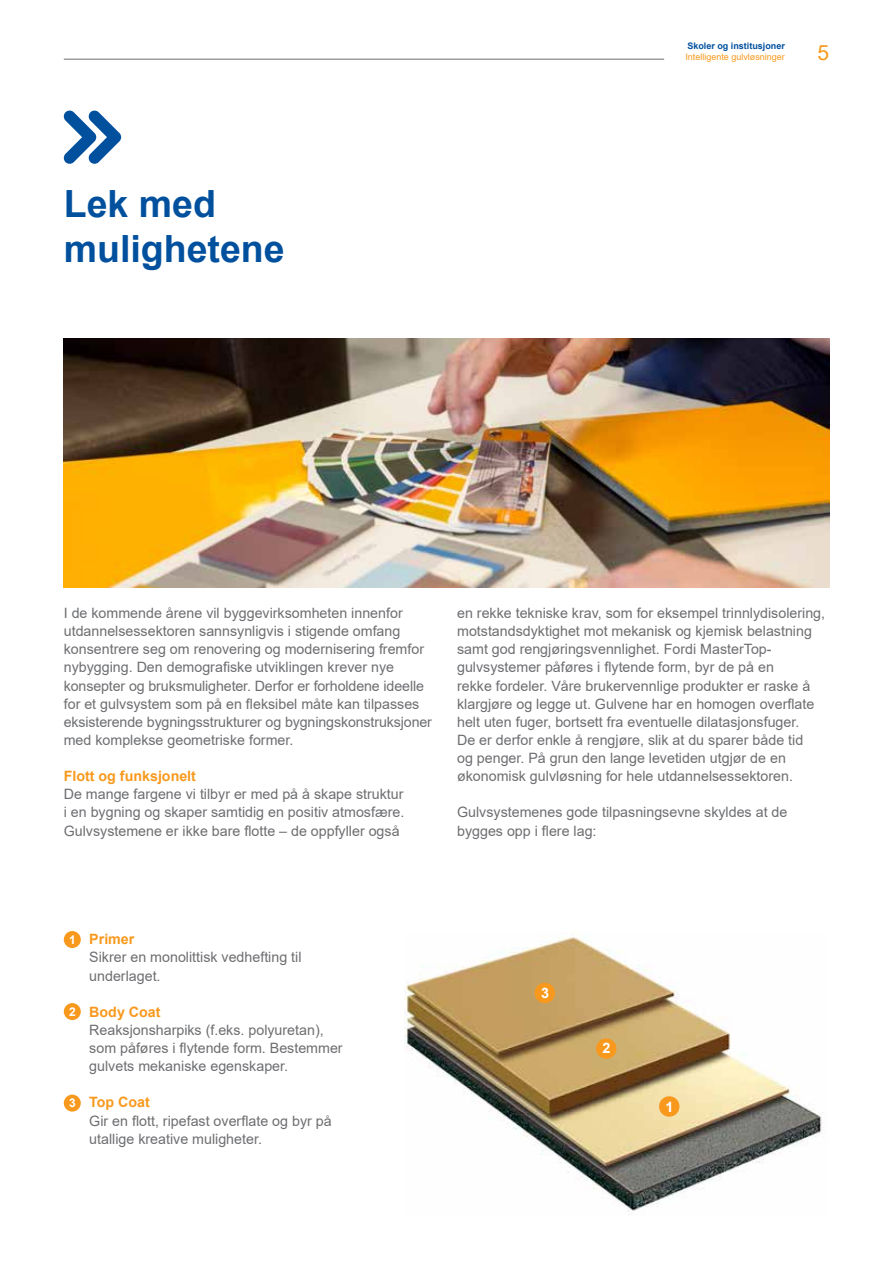
<style>
.page{position:relative;width:893px;height:1263px;background:#fff}
.page>*{position:absolute;margin:0;border:0;box-sizing:border-box;transform-origin:0 0}
.t1{font:700 37.5px/45px "Arial";color:#00509e}
.t2{font:21px "Arial";color:#f8991d}
.t3{font:700 14.4px "Arial";color:#fff}
.t4{font:14.25px/18.1px "Arial";color:#6d6e71}
.t5{font:700 14.25px "Arial";color:#f8991d}
.t6{font:700 12px "Arial";color:#fff}
.t7{font:9px "Arial";color:#f8991d}
.t8{font:700 9px "Arial";color:#00509e}
</style>
<div class="page">
<hr style="left:64px;top:59px;width:600px;height:1px;background:#6d6e71">
<div style="left:64px;top:931px;width:17px;height:17px;background:#f8991d;border-radius:50%"></div>
<div style="left:64px;top:1003px;width:17px;height:17px;background:#f8991d;border-radius:50%"></div>
<div style="left:64px;top:1094px;width:17px;height:17px;background:#f8991d;border-radius:50%"></div>
<svg style="left:63px;top:110px;width:59px;height:54px"></svg>
<img style="left:404px;top:932px;width:420px;height:282px">
<div style="left:659px;top:1096px;width:20px;height:21px;background:#f8991d;border-radius:50%"></div>
<div style="left:596px;top:1038px;width:20px;height:21px;background:#f8991d;border-radius:50%"></div>
<div style="left:535px;top:983px;width:20px;height:20px;background:#f8991d;border-radius:50%"></div>
<img style="left:64px;top:338px;width:765px;height:250px">
<h1 class="t1" style="left:64px;top:182px;width:222px">Lek med mulighetene</h1>
<p class="t8" style="left:687px;top:40px;width:99px">Skoler og institusjoner</p>
<p class="t7" style="left:685px;top:50px;width:101px">Intelligente gulvløsninger</p>
<h2 class="t2" style="left:817px;top:38px;width:13px">5</h2>
<p class="t4" style="left:64px;top:604px;width:370px">I de kommende årene vil byggevirksomheten innenfor utdannelsessektoren sannsynligvis i stigende omfang konsentrere seg om renovering og modernisering fremfor nybygging. Den demografiske utviklingen krever nye konsepter og bruksmuligheter. Derfor er forholdene ideelle for et gulvsystem som på en fleksibel måte kan tilpasses eksisterende bygningsstrukturer og bygningskonstruksjoner med komplekse geometriske former.</p>
<p class="t5" style="left:64px;top:766px;width:134px">Flott og funksjonelt</p>
<p class="t4" style="left:64px;top:785px;width:342px;text-align:justify">De mange fargene vi tilbyr er med på å skape struktur i en bygning og skaper samtidig en positiv atmosfære.<br>Gulvsystemene er ikke bare flotte – de oppfyller også</p>
<p class="t4" style="left:457px;top:604px;width:369px">en rekke tekniske krav, som for eksempel trinnlydisolering, motstandsdyktighet mot mekanisk og kjemisk belastning samt god rengjøringsvennlighet. Fordi MasterTop&shy;gulvsystemer påføres i flytende form, byr de på en<br>rekke fordeler. Våre brukervennlige produkter er raske å klargjøre og legge ut. Gulvene har en homogen overflate helt uten fuger, bortsett fra eventuelle dilatasjonsfuger.<br>De er derfor enkle å rengjøre, slik at du sparer både tid<br>og penger. På grun den lange levetiden utgjør de en økonomisk gulvløsning for hele utdannelsessektoren.</p>
<p class="t4" style="left:457px;top:803px;width:332px">Gulvsystemenes gode tilpasningsevne skyldes at de bygges opp i flere lag:</p>
<p class="t5" style="left:89px;top:929px;width:47px">Primer</p>
<p class="t4" style="left:89px;top:948px;width:214px">Sikrer en monolittisk vedhefting til underlaget.</p>
<p class="t5" style="left:89px;top:1002px;width:73px">Body Coat</p>
<p class="t4" style="left:89px;top:1021px;width:255px">Reaksjonsharpiks (f.eks. polyuretan), som påføres i flytende form. Bestemmer gulvets mekaniske egenskaper.</p>
<p class="t5" style="left:89px;top:1092px;width:62px">Top Coat</p>
<p class="t4" style="left:89px;top:1111px;width:244px">Gir en flott, ripefast overflate og byr på utallige kreative muligheter.</p>
<p class="t6" style="left:69px;top:931px;width:8px">1</p>
<p class="t3" style="left:541px;top:983px;width:10px">3</p>
<p class="t6" style="left:69px;top:1003px;width:8px">2</p>
<p class="t3" style="left:602px;top:1038px;width:10px">2</p>
<p class="t6" style="left:69px;top:1095px;width:8px">3</p>
<p class="t3" style="left:666px;top:1096px;width:10px">1</p>
</div>
